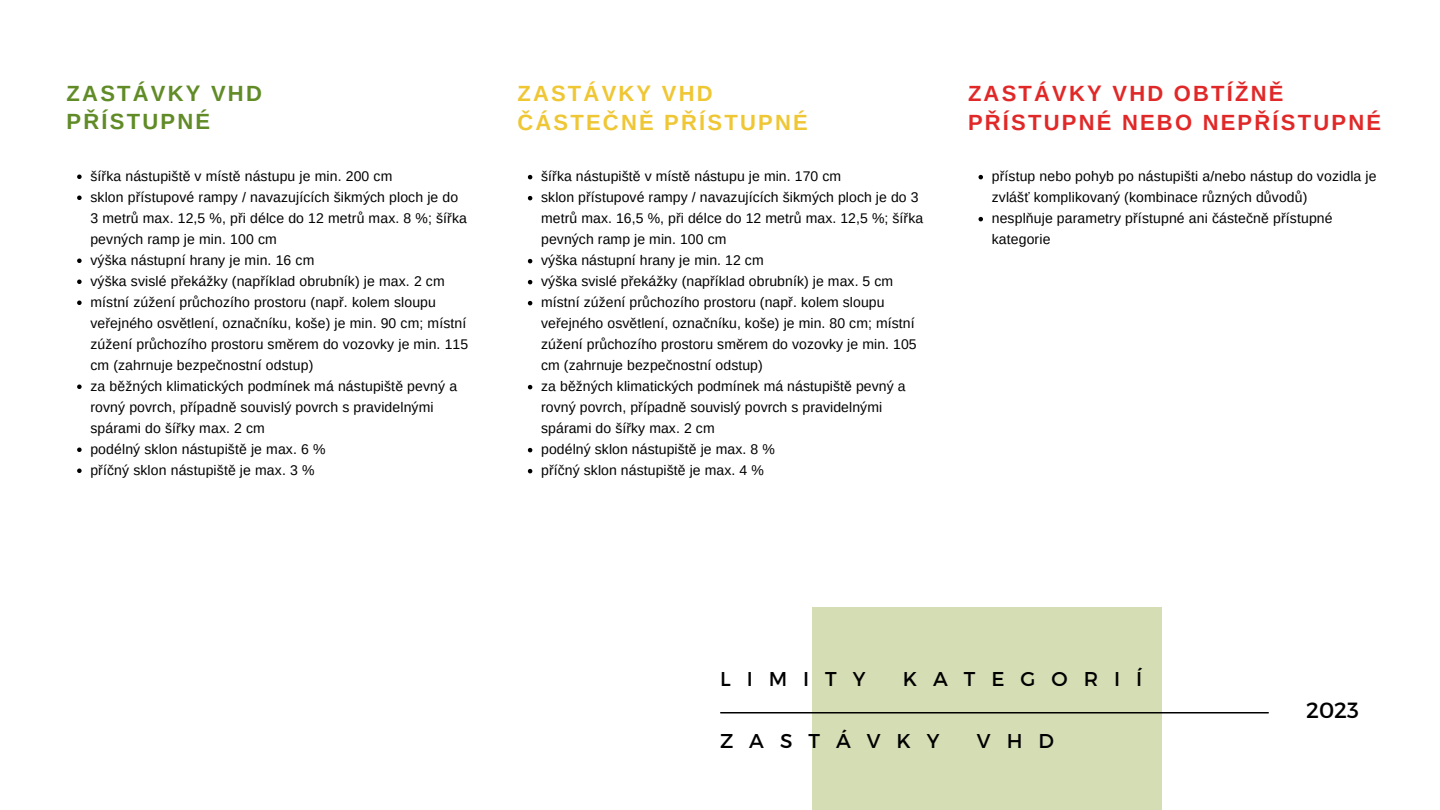
<style>
.page{position:relative;width:1440px;height:810px;background:#fff}
.page>*{position:absolute;margin:0;border:0;box-sizing:border-box;transform-origin:0 0}
.t1{font:700 22px/28.5px "Arimo";letter-spacing:.1em;color:#e12828}
.t2{font:700 22px/28.5px "Arimo";letter-spacing:.1em;color:#efc634}
.t3{font:700 22px/28.5px "Arimo";letter-spacing:.1em;color:#608b27}
.t4{font:22px "Montserrat";color:#000}
.t5{font:20px "Montserrat";letter-spacing:.8em;color:#000}
.t6{font:14px/21px "Arimo";letter-spacing:.01em;color:#000}
</style>
<div class="page">
<div style="left:812px;top:607px;width:349px;height:203px;background:#d5ddb4"></div>
<hr style="left:721px;top:712px;width:547px;height:2px;background:#000">
<svg style="left:77px;top:175px;width:5px;height:4px"></svg>
<svg style="left:77px;top:196px;width:5px;height:4px"></svg>
<svg style="left:77px;top:259px;width:5px;height:4px"></svg>
<svg style="left:77px;top:280px;width:5px;height:4px"></svg>
<svg style="left:77px;top:301px;width:5px;height:4px"></svg>
<svg style="left:77px;top:385px;width:5px;height:4px"></svg>
<svg style="left:77px;top:448px;width:5px;height:4px"></svg>
<svg style="left:77px;top:469px;width:5px;height:4px"></svg>
<svg style="left:528px;top:175px;width:4px;height:4px"></svg>
<svg style="left:528px;top:196px;width:4px;height:4px"></svg>
<svg style="left:528px;top:259px;width:4px;height:4px"></svg>
<svg style="left:528px;top:280px;width:4px;height:4px"></svg>
<svg style="left:528px;top:301px;width:4px;height:4px"></svg>
<svg style="left:528px;top:385px;width:4px;height:4px"></svg>
<svg style="left:528px;top:448px;width:4px;height:4px"></svg>
<svg style="left:528px;top:469px;width:4px;height:4px"></svg>
<svg style="left:979px;top:175px;width:4px;height:4px"></svg>
<svg style="left:979px;top:217px;width:4px;height:4px"></svg>
<h1 class="t3" style="left:67px;top:79px;width:197px">ZASTÁVKY VHD<br>PŘÍSTUPNÉ</h1>
<p class="t6" style="left:90px;top:165px;width:379px">šířka nástupiště v místě nástupu je min. 200 cm<br>sklon přístupové rampy / navazujících šikmých ploch je do 3 metrů max. 12,5 %, při délce do 12 metrů max. 8 %; šířka pevných ramp je min. 100 cm<br>výška nástupní hrany je min. 16 cm<br>výška svislé překážky (například obrubník) je max. 2 cm místní zúžení průchozího prostoru (např. kolem sloupu veřejného osvětlení, označníku, koše) je min. 90 cm; místní zúžení průchozího prostoru směrem do vozovky je min. 115 cm (zahrnuje bezpečnostní odstup)<br>za běžných klimatických podmínek má nástupiště pevný a rovný povrch, případně souvislý povrch s pravidelnými spárami do šířky max. 2 cm<br>podélný sklon nástupiště je max. 6 %<br>příčný sklon nástupiště je max. 3 %</p>
<h1 class="t2" style="left:517px;top:79px;width:292px">ZASTÁVKY VHD<br>ČÁSTEČNĚ PŘÍSTUPNÉ</h1>
<p class="t6" style="left:541px;top:166px;width:384px">šířka nástupiště v místě nástupu je min. 170 cm<br>sklon přístupové rampy / navazujících šikmých ploch je do 3 metrů max. 16,5 %, při délce do 12 metrů max. 12,5 %; šířka pevných ramp je min. 100 cm<br>výška nástupní hrany je min. 12 cm<br>výška svislé překážky (například obrubník) je max. 5 cm místní zúžení průchozího prostoru (např. kolem sloupu veřejného osvětlení, označníku, koše) je min. 80 cm; místní zúžení průchozího prostoru směrem do vozovky je min. 105 cm (zahrnuje bezpečnostní odstup)<br>za běžných klimatických podmínek má nástupiště pevný a rovný povrch, případně souvislý povrch s pravidelnými spárami do šířky max. 2 cm<br>podélný sklon nástupiště je max. 8 %<br>příčný sklon nástupiště je max. 4 %</p>
<h1 class="t1" style="left:968px;top:79px;width:415px">ZASTÁVKY VHD OBTÍŽNĚ<br>PŘÍSTUPNÉ NEBO NEPŘÍSTUPNÉ</h1>
<p class="t6" style="left:992px;top:166px;width:386px">přístup nebo pohyb po nástupišti a/nebo nástup do vozidla je zvlášť komplikovaný (kombinace různých důvodů)<br>nesplňuje parametry přístupné ani částečně přístupné kategorie</p>
<h2 class="t5" style="left:720px;top:666px;width:147px">LIMITY</h2>
<h2 class="t5" style="left:903px;top:666px;width:241px">KATEGORIÍ</h2>
<h2 class="t5" style="left:720px;top:728px;width:221px">ZASTÁVKY</h2>
<h2 class="t5" style="left:977px;top:728px;width:79px">VHD</h2>
<h1 class="t4" style="left:1306px;top:696px;width:54px">2023</h1>
</div>
